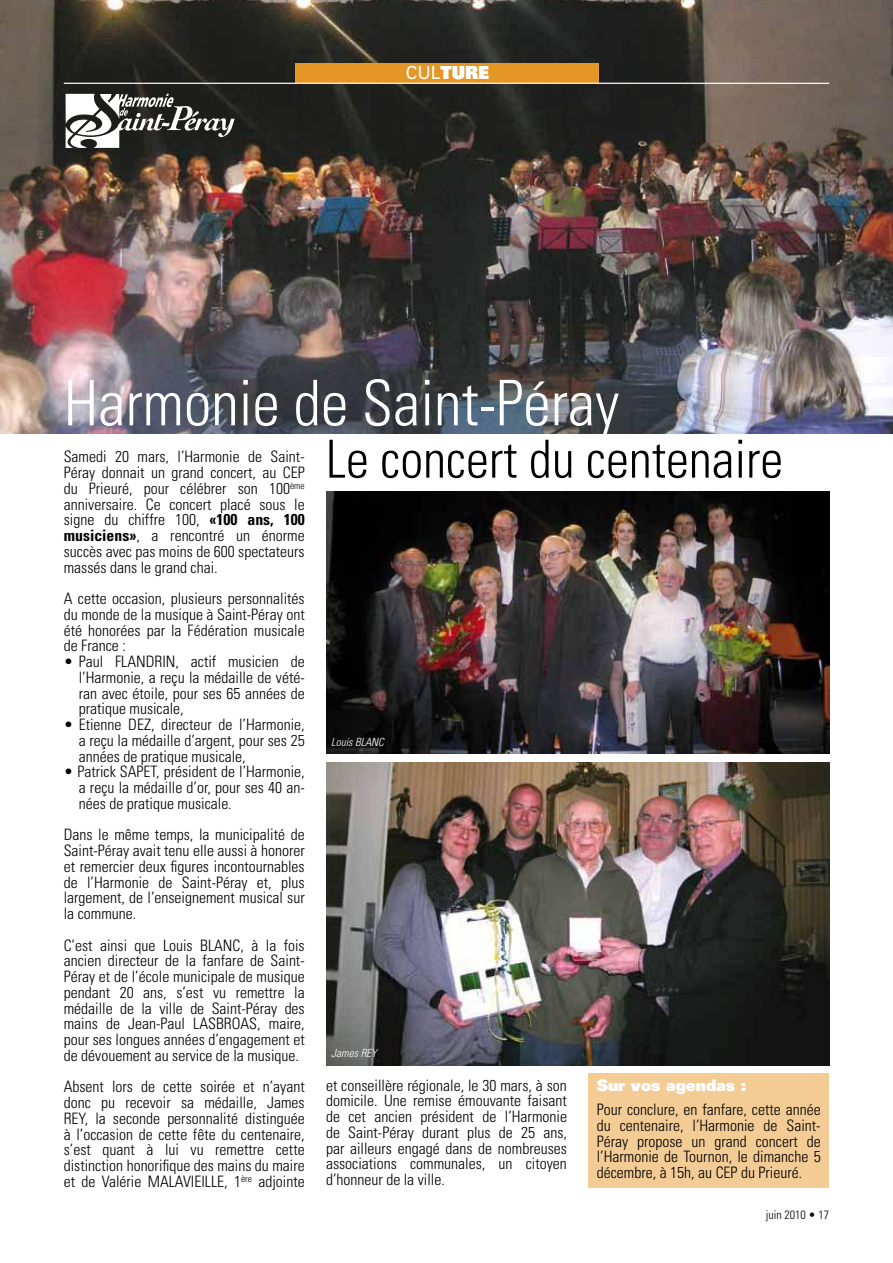
<style>
.page{position:relative;width:893px;height:1263px;background:#fff}
.page>*{position:absolute;margin:0;border:0;box-sizing:border-box;transform-origin:0 0}
.t1{font:300 condensed 63px "Univers";color:#fff}
.t2{font:300 condensed 52.5px "Univers";color:#000}
.t3{font:900 18px "Univers";color:#fff;scale:.96 1}
.t4{font:300 condensed 15.75px/15.8px "Univers";color:#000;text-align:justify}
.t5{font:900 15.75px "Univers";color:#fff}
.t6{font:300 condensed 12px "Univers";color:#000}
.t7{font:italic 300 condensed 11.25px "Univers";color:#fff}
.s1{font-weight:400}
.s2{font-weight:700}
</style>
<div class="page">
<div style="left:588px;top:1073px;width:241px;height:114px;background:#f3cb95"></div>
<img style="left:0;top:0;width:893px;height:433px">
<div style="left:296px;top:64px;width:303px;height:19px;background:#e49626"></div>
<hr style="left:64px;top:83px;width:765px;height:1px;background:#fff">
<img style="left:326px;top:492px;width:503px;height:262px">
<img style="left:326px;top:762px;width:503px;height:303px">
<svg style="left:66px;top:94px;width:169px;height:54px"></svg>
<p class="t3" style="left:406px;top:66px;width:88px"><span class="s1">CUL</span>TURE</p>
<h1 class="t1" style="left:64px;top:368px;width:557px">Harmonie de Saint-Péray</h1>
<h2 class="t2" style="left:326px;top:430px;width:459px">Le concert du centenaire</h2>
<p class="t4" style="left:64px;top:449px;width:242px">Samedi 20 mars, l’Harmonie de Saint-Péray donnait un grand concert, au CEP du Prieuré, pour célébrer son 100<sup>ème </sup>anniversaire. Ce concert placé sous le signe du chiffre 100, <span class="s2">«100 ans, 100 musiciens»</span>, a rencontré un énorme succès avec pas moins de 600 spectateurs massés dans le grand chai.</p>
<p class="t4" style="left:64px;top:591px;width:242px">A cette occasion, plusieurs personnalités du monde de la musique à Saint-Péray ont été honorées par la Fédération musicale de France :</p>
<p class="t4" style="left:79px;top:654px;width:227px;text-indent:-15px">• Paul FLANDRIN, actif musicien de l’Harmonie, a reçu la médaille de vété&shy;ran avec étoile, pour ses 65 années de pratique musicale,</p>
<p class="t4" style="left:79px;top:717px;width:227px;text-indent:-15px">• Etienne DEZ, directeur de l’Harmonie, a reçu la médaille d’argent, pour ses 25 années de pratique musicale,</p>
<p class="t4" style="left:79px;top:764px;width:227px;text-indent:-15px">• Patrick SAPET, président de l’Harmonie, a reçu la médaille d’or, pour ses 40 an&shy;nées de pratique musicale.</p>
<p class="t4" style="left:64px;top:827px;width:242px">Dans le même temps, la municipalité de Saint-Péray avait tenu elle aussi à honorer et remercier deux figures incontournables de l’Harmonie de Saint-Péray et, plus largement, de l’enseignement musical sur la commune.</p>
<p class="t4" style="left:64px;top:937px;width:242px">C’est ainsi que Louis BLANC, à la fois ancien directeur de la fanfare de Saint-Péray et de l’école municipale de musique pendant 20 ans, s’est vu remettre la médaille de la ville de Saint-Péray des mains de Jean-Paul LASBROAS, maire, pour ses longues années d’engagement et de dévouement au service de la musique.</p>
<p class="t4" style="left:64px;top:1079px;width:242px">Absent lors de cette soirée et n’ayant donc pu recevoir sa médaille, James REY, la seconde personnalité distinguée à l’occasion de cette fête du centenaire, s’est quant à lui vu remettre cette distinction honorifique des mains du maire et de Valérie MALAVIEILLE, 1<sup>ère</sup> adjointe</p>
<p class="t4" style="left:326px;top:1077px;width:242px">et conseillère régionale, le 30 mars, à son domicile. Une remise émouvante faisant de cet ancien président de l’Harmonie de Saint-Péray durant plus de 25 ans, par ailleurs engagé dans de nombreuses associations communales, un citoyen d’honneur de la ville.</p>
<p class="t5" style="left:597px;top:1079px;width:151px">Sur vos agendas :</p>
<p class="t7" style="left:331px;top:738px;width:56px">Louis BLANC</p>
<p class="t7" style="left:331px;top:1049px;width:49px">James REY</p>
<p class="t4" style="left:597px;top:1102px;width:225px">Pour conclure, en fanfare, cette année du centenaire, l’Harmonie de Saint-Péray propose un grand concert de l’Harmonie de Tournon, le dimanche 5 décembre, à 15h, au CEP du Prieuré.</p>
<p class="t6" style="left:766px;top:1208px;width:65px">juin 2010 • 17</p>
</div>
